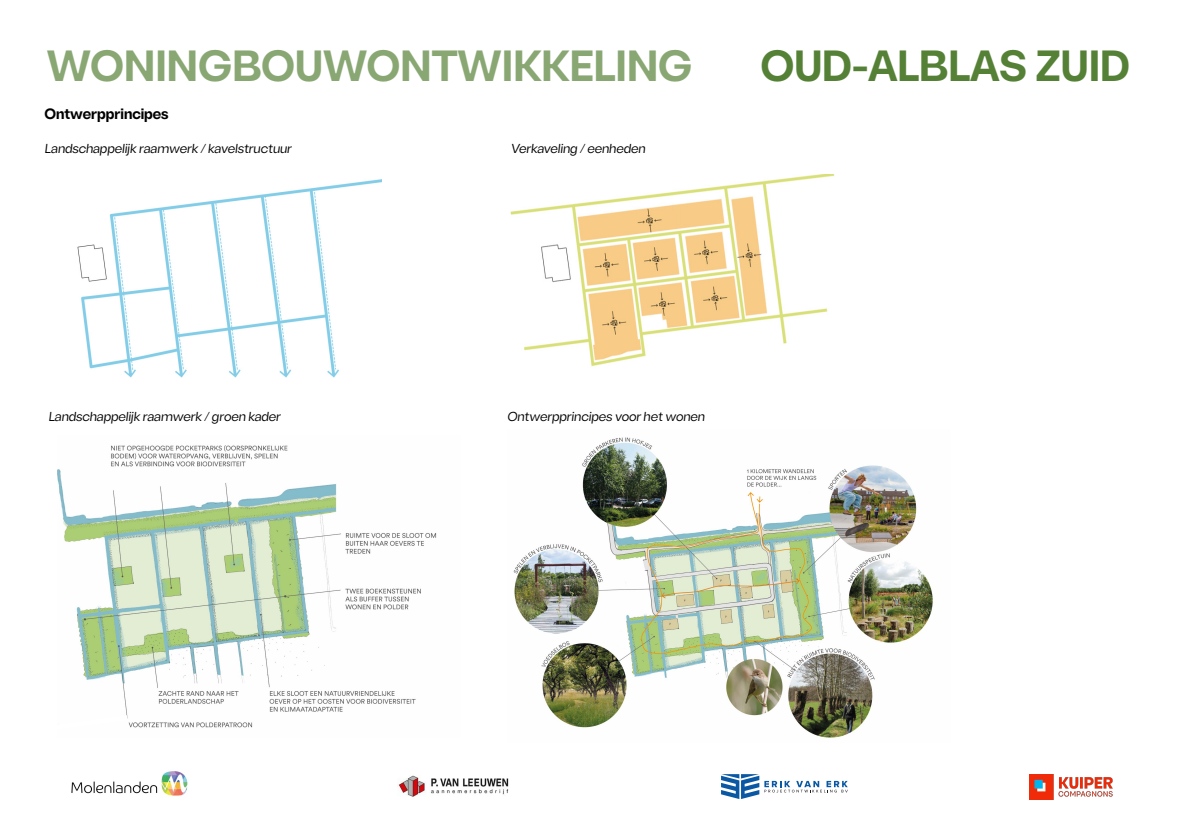
<style>
.page{position:relative;width:1180px;height:835px;background:#fff}
.page>*{position:absolute;margin:0;border:0;box-sizing:border-box;transform-origin:0 0}
.Titel_zwart{font:700 42.35px "Sherika";color:#89a773}
.Titel_zwart-2{font:700 42.35px "Sherika";color:#558136}
.Titel_zwart-3{font:700 14.56px "Sherika";color:#000}
.Titel_zwart-4{font:italic 12.6px "Sherika";color:#000}
</style>
<div class="page">
<img style="left:77px;top:179px;width:305px;height:199px">
<img style="left:511px;top:174px;width:324px;height:192px">
<img style="left:57px;top:445px;width:380px;height:283px">
<svg style="left:57px;top:715px;width:71px;height:13px"></svg>
<img style="left:513px;top:437px;width:420px;height:301px">
<img style="left:1030px;top:774px;width:82px;height:25px">
<svg style="left:721px;top:774px;width:127px;height:24px"></svg>
<img style="left:71px;top:771px;width:117px;height:25px">
<img style="left:398px;top:775px;width:111px;height:22px">
<p class="Titel_zwart" style="left:47px;top:38px;width:647px">WONINGBOUWONTWIKKELING</p>
<p class="Titel_zwart-2" style="left:760px;top:38px;width:371px">OUD-ALBLAS ZUID</p>
<p class="Titel_zwart-3" style="left:45px;top:104px;width:126px">Ontwerpprincipes</p>
<p class="Titel_zwart-4" style="left:45px;top:141px;width:248px">Landschappelijk raamwerk / kavelstructuur</p>
<p class="Titel_zwart-4" style="left:511px;top:141px;width:136px">Verkaveling / eenheden</p>
<p class="Titel_zwart-4" style="left:48px;top:408px;width:234px">Landschappelijk raamwerk / groen kader</p>
<p class="Titel_zwart-4" style="left:507px;top:408px;width:199px">Ontwerpprincipes voor het wonen</p>
</div>
